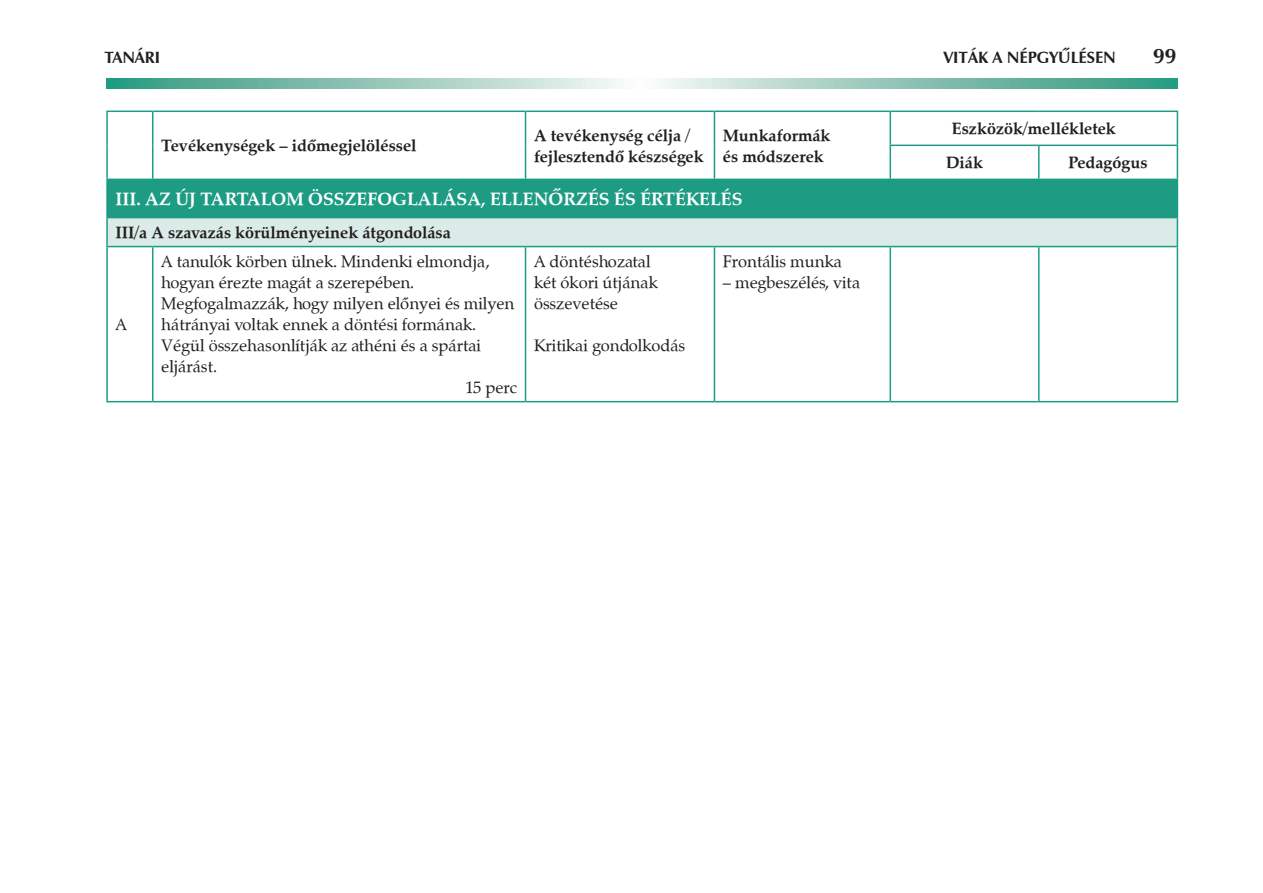
<style>
.page{position:relative;width:1263px;height:893px;background:#fff}
.page>*{position:absolute;margin:0;border:0;box-sizing:border-box;transform-origin:0 0}
.t1{font:700 21px "Zapf Humanist 601 PFL";color:#231f20}
.t2{font:700 18px "Zapf Calligraphic 801 PFL";color:#fff}
.t3{font:16.5px/21px "Zapf Calligraphic 801 PFL";color:#231f20}
.t4{font:700 16.5px/21px "Zapf Calligraphic 801 PFL";color:#231f20}
.t5{font:700 16.5px "Zapf Humanist 601 PFL";color:#231f20}
</style>
<div class="page">
<svg style="left:106px;top:78px;width:1072px;height:11px;background:#91c6b8"></svg>
<div style="left:107px;top:179px;width:1070px;height:39px;background:#1d9c83"></div>
<div style="left:107px;top:218px;width:1070px;height:29px;background:#dbebe7"></div>
<hr style="left:106px;top:111px;width:47px;height:1px;background:#1d9c83">
<hr style="left:106px;top:112px;width:2px;height:33px;background:#1d9c83">
<hr style="left:153px;top:111px;width:372px;height:1px;background:#1d9c83">
<hr style="left:152px;top:112px;width:1px;height:33px;background:#1d9c83">
<hr style="left:525px;top:111px;width:189px;height:1px;background:#1d9c83">
<hr style="left:525px;top:112px;width:1px;height:33px;background:#1d9c83">
<hr style="left:714px;top:111px;width:176px;height:1px;background:#1d9c83">
<hr style="left:714px;top:112px;width:1px;height:33px;background:#1d9c83">
<hr style="left:106px;top:145px;width:2px;height:34px;background:#1d9c83">
<hr style="left:152px;top:145px;width:1px;height:34px;background:#1d9c83">
<hr style="left:525px;top:145px;width:1px;height:34px;background:#1d9c83">
<hr style="left:714px;top:145px;width:1px;height:34px;background:#1d9c83">
<hr style="left:106px;top:179px;width:47px;height:1px;background:#1d9c83">
<hr style="left:890px;top:111px;width:149px;height:1px;background:#1d9c83">
<hr style="left:889px;top:112px;width:2px;height:33px;background:#1d9c83">
<hr style="left:1039px;top:111px;width:139px;height:1px;background:#1d9c83">
<hr style="left:1177px;top:112px;width:1px;height:33px;background:#1d9c83">
<hr style="left:889px;top:145px;width:150px;height:1px;background:#1d9c83">
<hr style="left:889px;top:146px;width:2px;height:33px;background:#1d9c83">
<hr style="left:1039px;top:145px;width:139px;height:1px;background:#1d9c83">
<hr style="left:1038px;top:146px;width:1px;height:33px;background:#1d9c83">
<hr style="left:1177px;top:146px;width:1px;height:33px;background:#1d9c83">
<hr style="left:1039px;top:179px;width:139px;height:1px;background:#1d9c83">
<hr style="left:106px;top:180px;width:2px;height:37px;background:#1d9c83">
<hr style="left:1177px;top:180px;width:1px;height:37px;background:#1d9c83">
<hr style="left:106px;top:217px;width:47px;height:1px;background:#1d9c83">
<hr style="left:106px;top:218px;width:2px;height:28px;background:#1d9c83">
<hr style="left:1039px;top:217px;width:139px;height:1px;background:#1d9c83">
<svg style="left:1177px;top:218px;width:1px;height:28px"></svg>
<hr style="left:106px;top:246px;width:47px;height:1px;background:#1d9c83">
<hr style="left:106px;top:247px;width:2px;height:154px;background:#1d9c83">
<hr style="left:153px;top:246px;width:372px;height:1px;background:#1d9c83">
<hr style="left:152px;top:247px;width:1px;height:154px;background:#1d9c83">
<hr style="left:525px;top:246px;width:189px;height:1px;background:#1d9c83">
<hr style="left:525px;top:247px;width:1px;height:154px;background:#1d9c83">
<hr style="left:714px;top:246px;width:176px;height:1px;background:#1d9c83">
<hr style="left:714px;top:247px;width:1px;height:154px;background:#1d9c83">
<hr style="left:890px;top:246px;width:149px;height:1px;background:#1d9c83">
<hr style="left:889px;top:247px;width:2px;height:154px;background:#1d9c83">
<hr style="left:1039px;top:246px;width:139px;height:1px;background:#1d9c83">
<hr style="left:1038px;top:247px;width:1px;height:154px;background:#1d9c83">
<hr style="left:1177px;top:247px;width:1px;height:154px;background:#1d9c83">
<hr style="left:106px;top:401px;width:47px;height:1px;background:#1d9c83">
<hr style="left:153px;top:401px;width:372px;height:1px;background:#1d9c83">
<hr style="left:525px;top:401px;width:189px;height:1px;background:#1d9c83">
<hr style="left:714px;top:401px;width:176px;height:1px;background:#1d9c83">
<hr style="left:890px;top:401px;width:149px;height:1px;background:#1d9c83">
<hr style="left:1039px;top:401px;width:139px;height:1px;background:#1d9c83">
<p class="t5" style="left:105px;top:47px;width:57px">TANÁRI</p>
<p class="t5" style="left:943px;top:47px;width:174px">VITÁK A NÉPGYŰLÉSEN</p>
<p class="t1" style="left:1153px;top:42px;width:25px">99</p>
<p class="t4" style="left:161px;top:135px;width:257px">Tevékenységek – időmegjelöléssel</p>
<p class="t4" style="left:534px;top:125px;width:171px">A tevékenység célja / fejlesztendő készségek</p>
<p class="t4" style="left:723px;top:125px;width:109px">Munkaformák és módszerek</p>
<p class="t4" style="left:946px;top:111px;width:171px;line-height:34px;text-indent:6px">Eszközök/mellékletek<br>Diák</p>
<p class="t4" style="left:1069px;top:152px;width:80px">Pedagógus</p>
<p class="t2" style="left:116px;top:188px;width:98px">III. Az új tarta</p>
<p class="t2" style="left:261px;top:188px;width:483px">lom összefoglalása, ellenőrzés és értékelés</p>
<p class="t4" style="left:116px;top:222px;width:337px">III/a A szavazás körülményeinek átgondolása</p>
<p class="t3" style="left:116px;top:314px;width:13px">A</p>
<p class="t3" style="left:161px;top:251px;width:330px">A tanulók körben ülnek. Mindenki elmondja,</p>
<p class="t3" style="left:161px;top:272px;width:254px">hogyan érezte magát a szerepében.</p>
<p class="t3" style="left:161px;top:293px;width:355px">Megfogalmazzák, hogy milyen előnyei és milyen</p>
<p class="t3" style="left:161px;top:314px;width:317px">hátrányai voltak ennek a döntési formának.</p>
<p class="t3" style="left:161px;top:335px;width:321px">Végül összehasonlítják az athéni és a spártai</p>
<p class="t3" style="left:161px;top:356px;width:57px">eljárást.</p>
<p class="t3" style="left:466px;top:377px;width:53px">15 perc</p>
<p class="t3" style="left:534px;top:251px;width:125px">A döntéshozatal két ókori útjának összevetése</p>
<p class="t3" style="left:534px;top:335px;width:153px">Kritikai gondolkodás</p>
<p class="t3" style="left:723px;top:251px;width:120px">Frontális munka</p>
<p class="t3" style="left:723px;top:272px;width:139px">– megbeszélés, vita</p>
</div>
